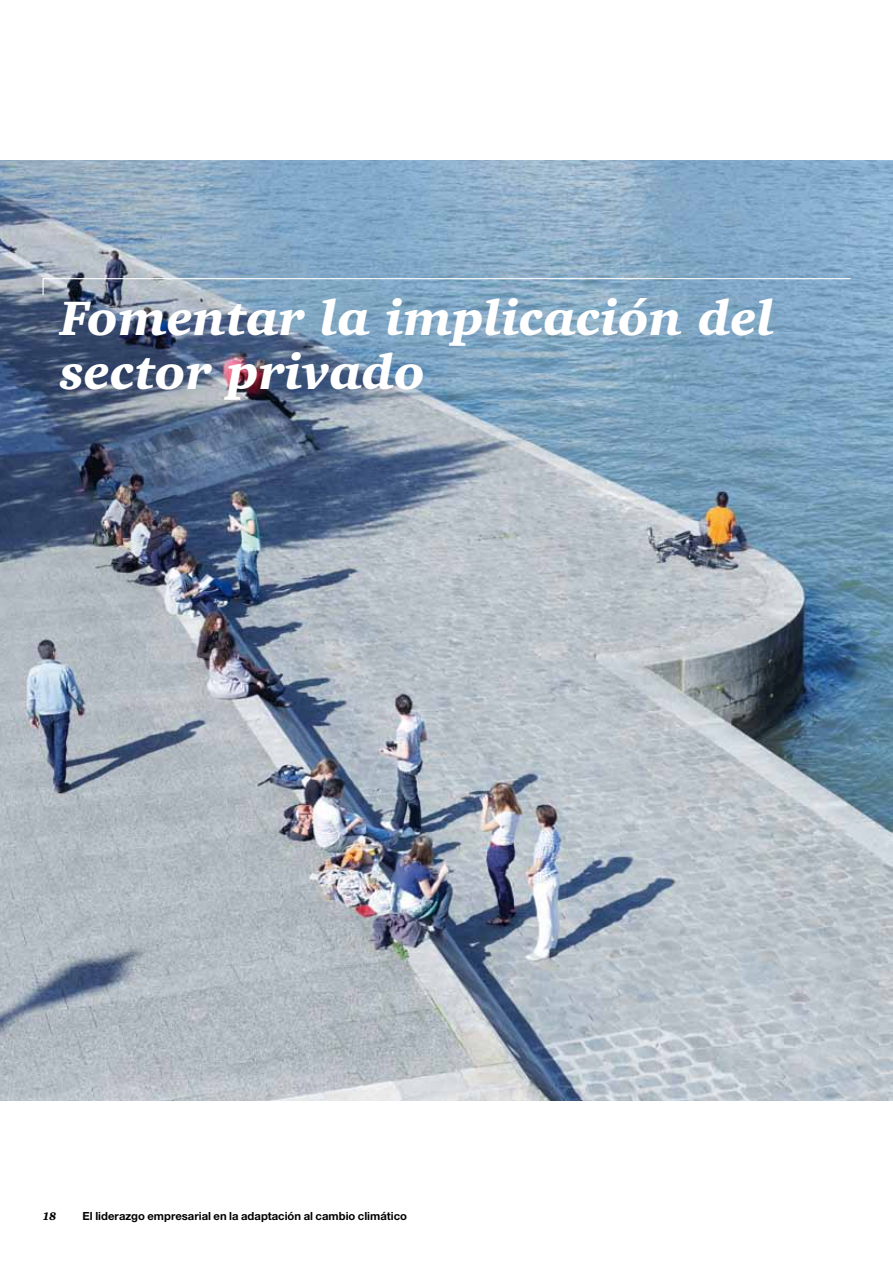
<style>
.page{position:relative;width:893px;height:1263px;background:#fff}
.page>*{position:absolute;margin:0;border:0;box-sizing:border-box;transform-origin:0 0}
.t1{font:italic 900 49.5px/54px "Charter IT Cby BT";color:#fff}
.t2{font:700 11.25px "Helvetica Neue LT Std";color:#000}
.t3{font:italic 900 11.25px "ITC Charter Com";color:#000}
</style>
<div class="page">
<img style="left:0;top:160px;width:893px;height:940px">
<svg style="left:42px;top:278px;width:810px;height:18px;background:#8eacc4"></svg>
<h1 class="t1" style="left:60px;top:290px;width:715px">Fomentar la implicación del sector privado</h1>
<p class="t3" style="left:43px;top:1210px;width:15px">18</p>
<p class="t2" style="left:83px;top:1209px;width:326px">El liderazgo empresarial en la adaptación al cambio climático</p>
</div>
